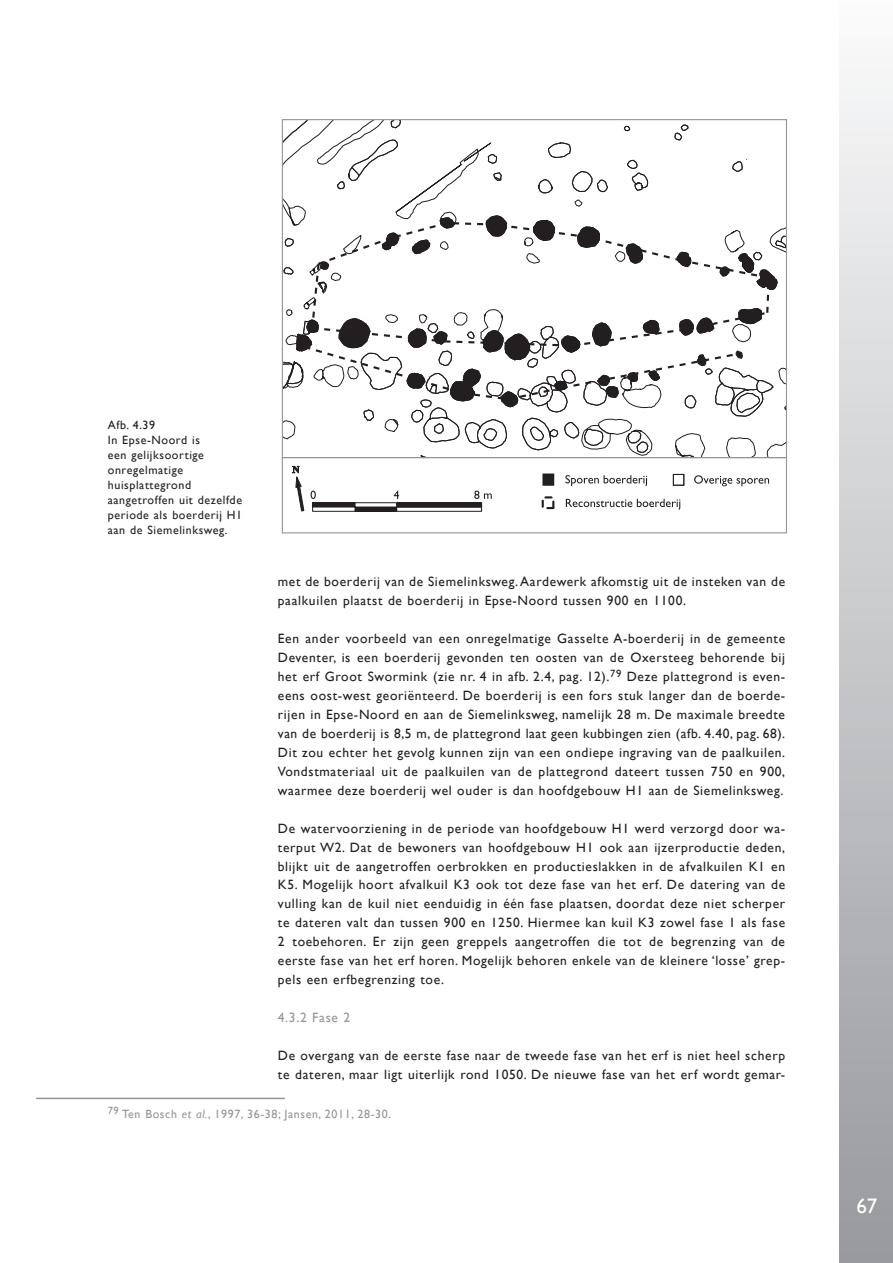
<style>
.page{position:relative;width:893px;height:1263px;background:#fff}
.page>*{position:absolute;margin:0;border:0;box-sizing:border-box;transform-origin:0 0}
.t1{font:21px "Gill Sans";color:#fff}
.t2{font:13.5px/19px "Gill Sans";letter-spacing:.05em;color:#231f20}
.t3{font:13.5px "Gill Sans";color:#939598}
.t4{font:12px/15px "Gill Sans";letter-spacing:.05em;color:#231f20}
.t5{font:12px "Gill Sans";letter-spacing:.05em;color:#939598}
.s1{font-style:italic}
</style>
<div class="page">
<div style="left:840px;top:0;width:53px;height:1263px;background:linear-gradient(to bottom,#fafafb,#97999d)"></div>
<hr style="left:36px;top:1098px;width:249px;height:1px;background:#939598">
<svg style="left:292px;top:466px;width:12px;height:45px"></svg>
<div style="left:396px;top:507px;width:86px;height:4px;border:1px solid #231f20"></div>
<hr style="left:397px;top:503px;width:85px;height:4px;background:#231f20">
<div style="left:396px;top:502px;width:86px;height:5px;border:1px solid #231f20"></div>
<div style="left:355px;top:507px;width:42px;height:4px;border:1px solid #231f20"></div>
<hr style="left:313px;top:503px;width:42px;height:4px;background:#231f20">
<div style="left:312px;top:502px;width:43px;height:5px;border:1px solid #231f20"></div>
<div style="left:355px;top:502px;width:42px;height:5px;border:1px solid #231f20"></div>
<svg style="left:311px;top:491px;width:5px;height:8px"></svg>
<svg style="left:394px;top:491px;width:5px;height:8px"></svg>
<svg style="left:474px;top:491px;width:18px;height:8px"></svg>
<div style="left:543px;top:474px;width:11px;height:11px;background:#231f20"></div>
<svg style="left:565px;top:475px;width:82px;height:11px"></svg>
<div style="left:673px;top:474px;width:11px;height:11px;border:1px solid #231f20"></div>
<svg style="left:694px;top:475px;width:75px;height:11px"></svg>
<svg style="left:284px;top:121px;width:501px;height:337px"></svg>
<div style="left:542px;top:496px;width:12px;height:13px;border:2px dashed #231f20"></div>
<svg style="left:566px;top:499px;width:114px;height:11px"></svg>
<p class="t4" style="left:108px;top:417px;width:136px">Afb. 4.39<br>In Epse-Noord is<br>een gelijksoortige onregelmatige huisplattegrond aangetroffen uit dezelfde periode als boerderij H1 aan de Siemelinksweg.</p>
<p class="t2" style="left:278px;top:572px;width:509px">met de boerderij van de Siemelinksweg. Aardewerk afkomstig uit de insteken van de paalkuilen plaatst de boerderij in Epse-Noord tussen 900 en 1100.</p>
<p class="t2" style="left:278px;top:628px;width:509px;text-align:justify">Een ander voorbeeld van een onregelmatige Gasselte A-boerderij in de gemeente Deventer, is een boerderij gevonden ten oosten van de Oxersteeg behorende bij het erf Groot Swormink (zie nr. 4 in afb. 2.4, pag. 12).<sup>79</sup> Deze plattegrond is even&shy;eens oost-west georiënteerd. De boerderij is een fors stuk langer dan de boerde&shy;rijen in Epse-Noord en aan de Siemelinksweg, namelijk 28 m. De maximale breedte van de boerderij is 8,5 m, de plattegrond laat geen kubbingen zien (afb. 4.40, pag. 68).<br>Dit zou echter het gevolg kunnen zijn van een ondiepe ingraving van de paalkuilen.<br>Vondstmateriaal uit de paalkuilen van de plattegrond dateert tussen 750 en 900, waarmee deze boerderij wel ouder is dan hoofdgebouw H1 aan de Siemelinksweg.</p>
<p class="t2" style="left:278px;top:818px;width:509px;text-align:justify">De watervoorziening in de periode van hoofdgebouw H1 werd verzorgd door wa&shy;terput W2. Dat de bewoners van hoofdgebouw H1 ook aan ijzerproductie deden, blijkt uit de aangetroffen oerbrokken en productieslakken in de afvalkuilen k1 en k5. Mogelijk hoort afvalkuil k3 ook tot deze fase van het erf. De datering van de vulling kan de kuil niet eenduidig in één fase plaatsen, doordat deze niet scherper te dateren valt dan tussen 900 en 1250. Hiermee kan kuil k3 zowel fase 1 als fase 2 toebehoren. Er zijn geen greppels aangetroffen die tot de begrenzing van de eerste fase van het erf horen. Mogelijk behoren enkele van de kleinere ‘losse’ grep&shy;pels een erfbegrenzing toe.</p>
<p class="t3" style="left:278px;top:1010px;width:74px">4.3.2 fase 2</p>
<p class="t2" style="left:278px;top:1046px;width:509px">De overgang van de eerste fase naar de tweede fase van het erf is niet heel scherp te dateren, maar ligt uiterlijk rond 1050. De nieuwe fase van het erf wordt gemar-</p>
<p class="t5" style="left:108px;top:1107px;width:285px"><sup>79</sup> Ten Bosch <span class="s1">et al.</span>, 1997, 36-38; Jansen, 2011, 28-30.</p>
<p class="t1" style="left:856px;top:1193px;width:22px">67</p>
</div>
